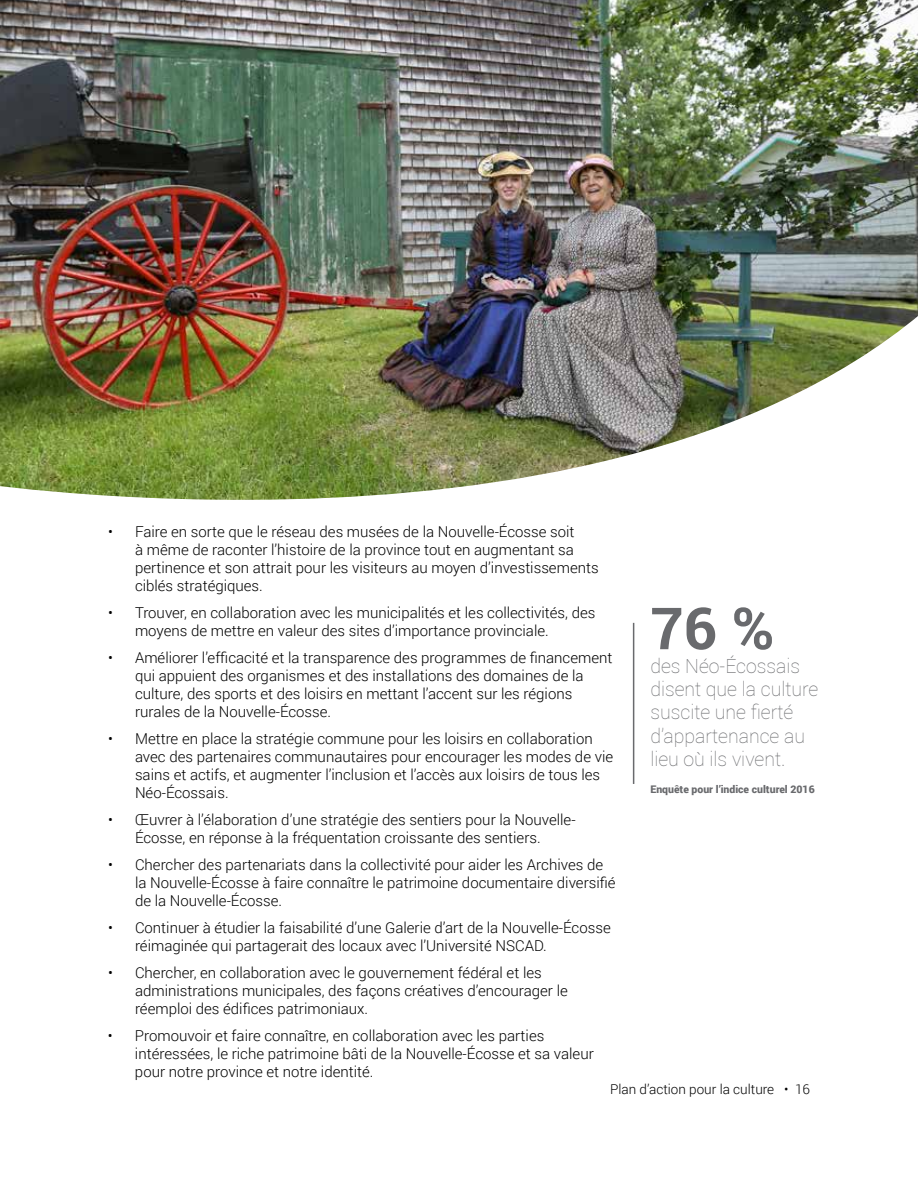
<style>
.page{position:relative;width:918px;height:1188px;background:#fff}
.page>*{position:absolute;margin:0;border:0;box-sizing:border-box;transform-origin:0 0}
.t1{font:700 58.05px "Roboto";color:#696a6d}
.t2{font:100 19.5px/23.4px "Roboto";color:#696a6d}
.t3{font:300 15px/18px "Roboto";color:#000}
.t4{font:300 13.5px "Roboto";color:#000}
.t5{font:900 10.5px "Roboto";color:#696a6d}
</style>
<div class="page">
<img style="left:0;top:0;width:918px;height:285px">
<img style="left:0;top:285px;width:918px;height:499px">
<hr style="left:633px;top:623px;width:1px;height:161px;background:#696a6d">
<p class="t3" style="left:135px;top:522px;width:465px;text-indent:-27px">• Faire en sorte que le réseau des musées de la Nouvelle-Écosse soit<br>à même de raconter l’histoire de la province tout en augmentant sa pertinence et son attrait pour les visiteurs au moyen d’investissements ciblés stratégiques.</p>
<p class="t3" style="left:135px;top:603px;width:462px;text-indent:-27px">• Trouver, en collaboration avec les municipalités et les collectivités, des moyens de mettre en valeur des sites d’importance provinciale.</p>
<p class="t3" style="left:135px;top:648px;width:479px;text-indent:-27px">• Améliorer l’efficacité et la transparence des programmes de financement qui appuient des organismes et des installations des domaines de la culture, des sports et des loisirs en mettant l’accent sur les régions rurales de la Nouvelle-Écosse.</p>
<p class="t3" style="left:135px;top:729px;width:480px;text-indent:-27px">• Mettre en place la stratégie commune pour les loisirs en collaboration avec des partenaires communautaires pour encourager les modes de vie sains et actifs, et augmenter l’inclusion et l’accès aux loisirs de tous les Néo-Écossais.</p>
<p class="t3" style="left:108px;top:810px;width:469px;text-align:center">• Œuvrer à l’élaboration d’une stratégie des sentiers pour la Nouvelle-<br>Écosse, en réponse à la fréquentation croissante des sentiers.</p>
<p class="t3" style="left:135px;top:855px;width:482px;text-indent:-27px">• Chercher des partenariats dans la collectivité pour aider les Archives de la Nouvelle-Écosse à faire connaître le patrimoine documentaire diversifié de la Nouvelle-Écosse.</p>
<p class="t3" style="left:135px;top:918px;width:477px;text-indent:-27px">• Continuer à étudier la faisabilité d’une Galerie d’art de la Nouvelle-Écosse réimaginée qui partagerait des locaux avec l’Université NSCAD.</p>
<p class="t3" style="left:135px;top:963px;width:434px;text-indent:-27px">• Chercher, en collaboration avec le gouvernement fédéral et les administrations municipales, des façons créatives d’encourager le réemploi des édifices patrimoniaux.</p>
<p class="t3" style="left:135px;top:1026px;width:460px;text-indent:-27px">• Promouvoir et faire connaître, en collaboration avec les parties intéressées, le riche patrimoine bâti de la Nouvelle-Écosse et sa valeur pour notre province et notre identité.</p>
<h1 class="t1" style="left:650px;top:588px;width:126px">76 %</h1>
<h2 class="t2" style="left:650px;top:653px;width:169px">des Néo-Écossais disent que la culture suscite une fierté d’appartenance au lieu où ils vivent.</h2>
<p class="t5" style="left:650px;top:782px;width:166px">Enquête pour l’indice culturel 2016</p>
<p class="t4" style="left:610px;top:1080px;width:201px">Plan d’action pour la culture • 16</p>
</div>
